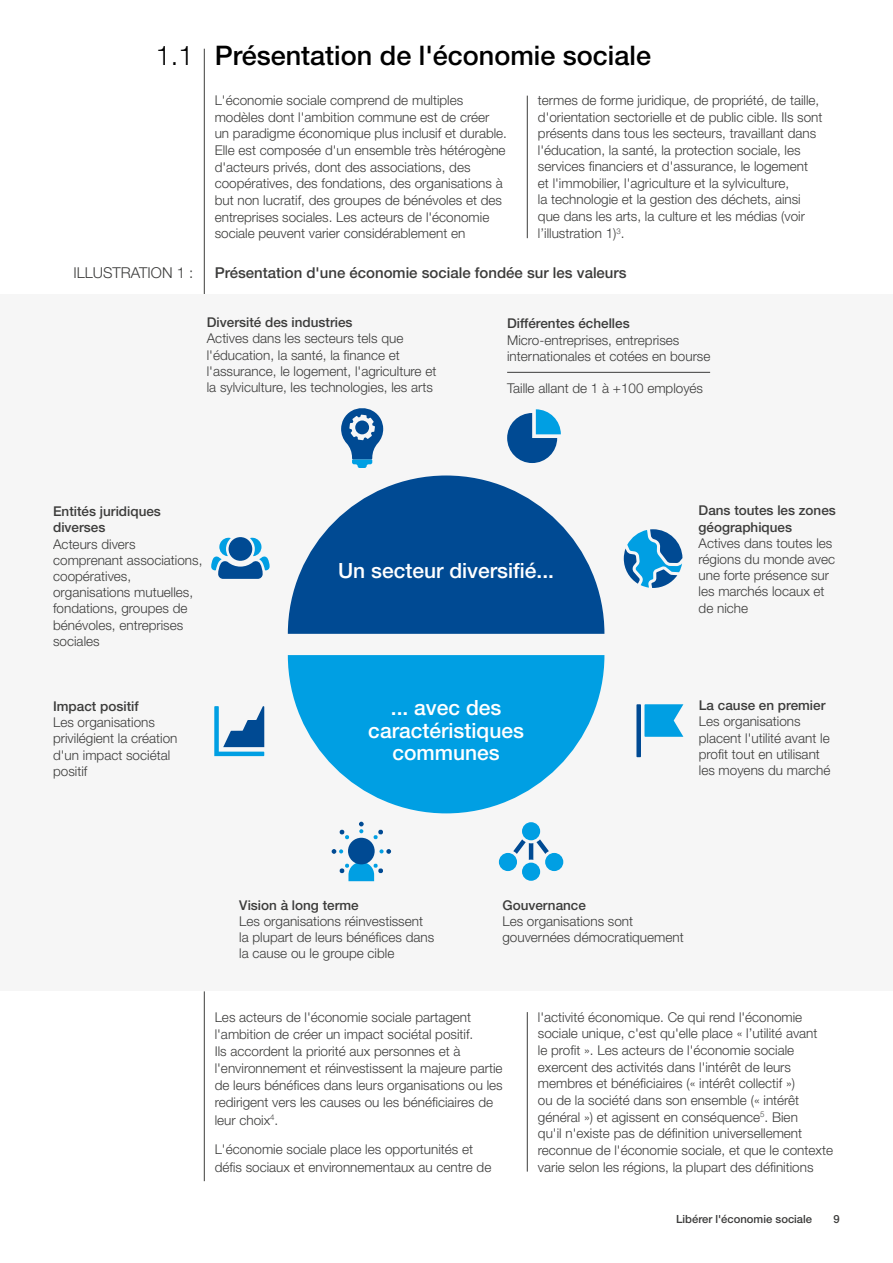
<style>
.page{position:relative;width:893px;height:1263px;background:#fff}
.page>*{position:absolute;margin:0;border:0;box-sizing:border-box;transform-origin:0 0}
.Major_Subhead{font:500 27px "Helvetica Neue LT Pro";color:#000}
.Major_Subhead-2{font:300 27px "Helvetica Neue LT Pro";color:#000}
.t1{font:500 21px/22.5px "Helvetica Neue LT Pro";color:#fff;text-align:center}
.Figure_Title{font:500 15px "Helvetica Neue LT Pro";color:#3c3c3b}
.Figure_Box_Number{font:300 15px "Helvetica Neue LT Pro";color:#3c3c3b}
.Body{font:300 13.5px/16.2px "Helvetica Neue LT Pro";color:#3c3c3b}
.t2{font:500 11.25px "Helvetica Neue LT Pro";color:#3c3c3b}
.s1{font-weight:500}
</style>
<div class="page">
<hr style="left:204px;top:49px;width:1px;height:245px;background:#3c3c3b">
<hr style="left:204px;top:991px;width:1px;height:190px;background:#3c3c3b">
<div style="left:0;top:294px;width:893px;height:697px;background:#f6f6f6"></div>
<hr style="left:527px;top:96px;width:1px;height:142px;background:#3c3c3b">
<hr style="left:527px;top:1012px;width:1px;height:159px;background:#3c3c3b">
<svg style="left:288px;top:655px;width:316px;height:158px;fill:#009fe3"></svg>
<svg style="left:288px;top:475px;width:316px;height:159px;fill:#004a93"></svg>
<svg style="left:507px;top:409px;width:54px;height:54px"></svg>
<svg style="left:624px;top:529px;width:58px;height:59px"></svg>
<svg style="left:341px;top:408px;width:42px;height:60px"></svg>
<svg style="left:211px;top:538px;width:59px;height:41px"></svg>
<svg style="left:214px;top:706px;width:50px;height:50px"></svg>
<svg style="left:359px;top:822px;width:5px;height:11px"></svg>
<svg style="left:332px;top:849px;width:11px;height:5px"></svg>
<svg style="left:379px;top:849px;width:12px;height:5px"></svg>
<svg style="left:373px;top:829px;width:10px;height:10px"></svg>
<svg style="left:339px;top:829px;width:10px;height:10px"></svg>
<svg style="left:339px;top:862px;width:44px;height:19px"></svg>
<div style="left:348px;top:838px;width:27px;height:26px;background:#004a93;border-radius:50%"></div>
<svg style="left:498px;top:822px;width:66px;height:59px"></svg>
<div style="left:636px;top:704px;width:5px;height:53px;background:#004a93"></div>
<svg style="left:644px;top:704px;width:39px;height:33px"></svg>
<hr style="left:507px;top:372px;width:203px;height:1px;background:#3c3c3b">
<p class="Major_Subhead-2" style="left:156px;top:39px;width:39px">1.1</p>
<p class="Major_Subhead" style="left:215px;top:39px;width:438px">Présentation de l'économie sociale</p>
<p class="Body" style="left:215px;top:92px;width:294px;line-height:16.6px">L'économie sociale comprend de multiples modèles dont l'ambition commune est de créer un paradigme économique plus inclusif et durable.<br>Elle est composée d'un ensemble très hétérogène d'acteurs privés, dont des associations, des coopératives, des fondations, des organisations à but non lucratif, des groupes de bénévoles et des entreprises sociales. Les acteurs de l'économie sociale peuvent varier considérablement en</p>
<p class="Body" style="left:538px;top:92px;width:286px;line-height:16.6px">termes de forme juridique, de propriété, de taille, d'orientation sectorielle et de public cible. Ils sont présents dans tous les secteurs, travaillant dans l'éducation, la santé, la protection sociale, les services financiers et d'assurance, le logement<br>et l'immobilier, l'agriculture et la sylviculture,<br>la technologie et la gestion des déchets, ainsi que dans les arts, la culture et les médias (voir l’illustration 1)<sup>3</sup>.</p>
<p class="Figure_Box_Number" style="left:73px;top:263px;width:122px">ILLUSTRATION 1 :</p>
<p class="Figure_Title" style="left:215px;top:263px;width:413px">Présentation d'une économie sociale fondée sur les valeurs</p>
<p class="Body" style="left:207px;top:314px;width:231px"><span class="s1">Diversité des industries<br></span>Actives dans les secteurs tels que l'éducation, la santé, la finance et l'assurance, le logement, l'agriculture et la sylviculture, les technologies, les arts</p>
<p class="Body" style="left:507px;top:315px;width:205px"><span class="s1">Différentes échelles<br></span>Micro-entreprises, entreprises internationales et cotées en bourse</p>
<p class="Body" style="left:507px;top:380px;width:197px">Taille allant de 1 à +100 employés</p>
<p class="Body" style="left:53px;top:503px;width:151px"><span class="s1">Entités juridiques diverses<br></span>Acteurs divers comprenant associations, coopératives, organisations mutuelles, fondations, groupes de bénévoles, entreprises sociales</p>
<p class="Body" style="left:53px;top:698px;width:126px"><span class="s1">Impact positif<br></span>Les organisations privilégient la création d'un impact sociétal positif</p>
<p class="t1" style="left:338px;top:559px;width:217px">Un secteur diversifié...</p>
<p class="t1" style="left:368px;top:696px;width:157px">... avec des caractéristiques communes</p>
<p class="Body" style="left:699px;top:502px;width:139px"><span class="s1">Dans toutes les zones géographiques<br></span>Actives dans toutes les régions du monde avec une forte présence sur les marchés locaux et de niche</p>
<p class="Body" style="left:699px;top:697px;width:133px"><span class="s1">La cause en premier<br></span>Les organisations placent l'utilité avant le profit tout en utilisant les moyens du marché</p>
<p class="Body" style="left:239px;top:896px;width:197px"><span class="s1">Vision à long terme<br></span>Les organisations réinvestissent la plupart de leurs bénéfices dans la cause ou le groupe cible</p>
<p class="Body" style="left:502px;top:896px;width:183px"><span class="s1">Gouvernance<br></span>Les organisations sont gouvernées démocratiquement</p>
<p class="Body" style="left:215px;top:1008px;width:290px;line-height:17.1px">Les acteurs de l'économie sociale partagent l'ambition de créer un impact sociétal positif.<br>Ils accordent la priorité aux personnes et à l'environnement et réinvestissent la majeure partie de leurs bénéfices dans leurs organisations ou les redirigent vers les causes ou les bénéficiaires de leur choix<sup>4</sup>.</p>
<p class="Body" style="left:215px;top:1141px;width:278px;line-height:17.1px">L'économie sociale place les opportunités et défis sociaux et environnementaux au centre de</p>
<p class="Body" style="left:538px;top:1008px;width:297px;line-height:16.6px">l'activité économique. Ce qui rend l'économie sociale unique, c'est qu'elle place « l’utilité avant<br>le profit ». Les acteurs de l'économie sociale exercent des activités dans l'intérêt de leurs membres et bénéficiaires (« intérêt collectif »)<br>ou de la société dans son ensemble (« intérêt général ») et agissent en conséquence<sup>5</sup>. Bien<br>qu'il n'existe pas de définition universellement reconnue de l'économie sociale, et que le contexte varie selon les régions, la plupart des définitions</p>
<p class="t2" style="left:676px;top:1212px;width:138px">Libérer l'économie sociale</p>
<p class="t2" style="left:834px;top:1212px;width:8px">9</p>
</div>
